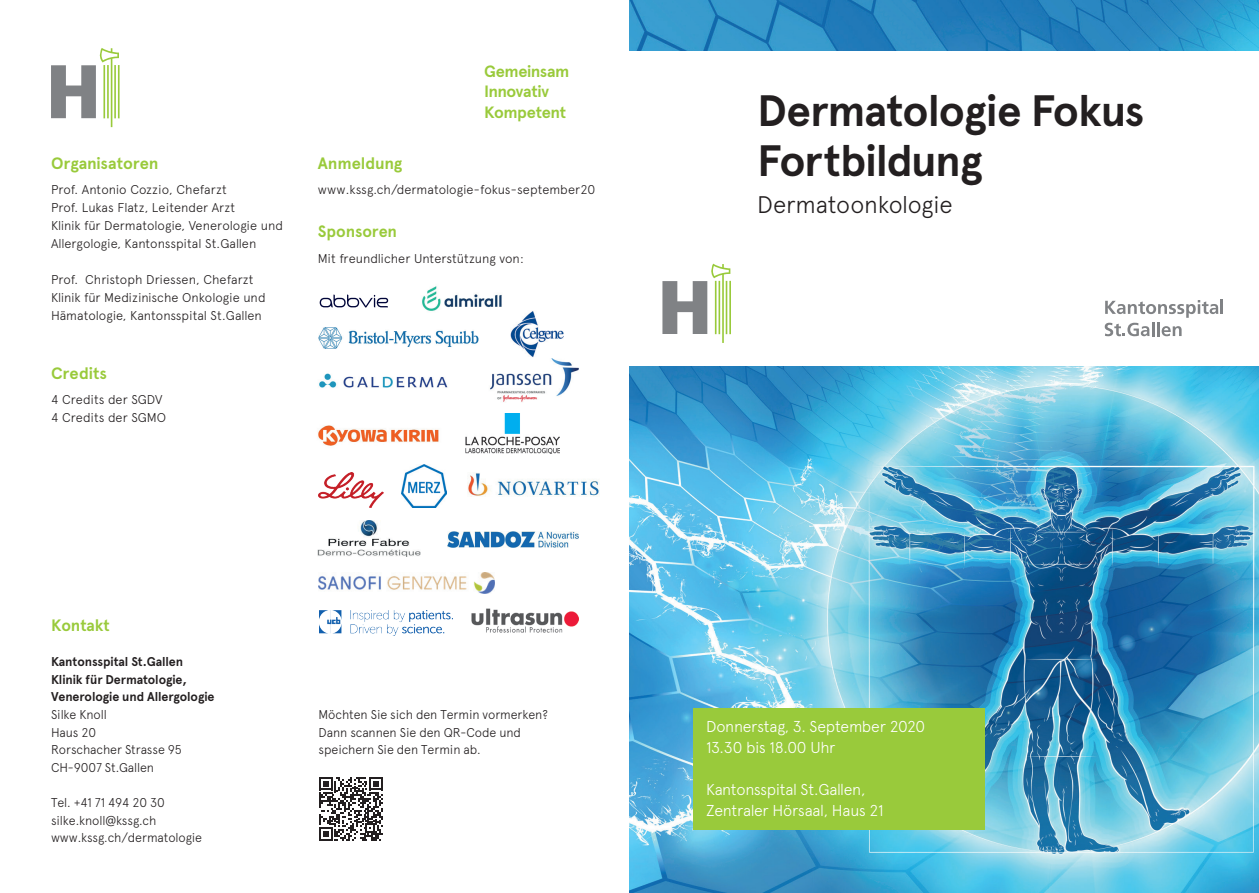
<style>
.page{position:relative;width:1259px;height:893px;background:#fff}
.page>*{position:absolute;margin:0;border:0;box-sizing:border-box;transform-origin:0 0}
.t1{font:700 43.95px/50.1px "Apercu";letter-spacing:-.025em;color:#231f20}
.t2{font:300 24px "Apercu";letter-spacing:-.015em;color:#231f20}
.t3{font:700 16.5px "Apercu";letter-spacing:-.005em;color:#99ca3b}
.t4{font:700 16.35px/20.5px "Apercu";letter-spacing:-.025em;color:#99ca3b}
.t5{font:300 15.75px/21px "Apercu";letter-spacing:-.02em;color:#fff}
.t6{font:300 12.75px/17.5px "Apercu";letter-spacing:-.005em;color:#231f20}
.t7{font:700 12.75px/17.5px "Apercu";letter-spacing:-.005em;color:#231f20}
</style>
<div class="page">
<img style="left:629px;top:366px;width:630px;height:527px">
<img style="left:629px;top:0;width:630px;height:51px">
<svg style="left:51px;top:48px;width:69px;height:79px"></svg>
<svg style="left:662px;top:264px;width:69px;height:79px"></svg>
<hr style="left:1220px;top:300px;width:3px;height:14px;background:#808285">
<svg style="left:1104px;top:300px;width:114px;height:36px"></svg>
<div style="left:693px;top:708px;width:291px;height:121px;background:#99ca3b"></div>
<img style="left:490px;top:358px;width:89px;height:44px">
<img style="left:319px;top:328px;width:159px;height:21px">
<img style="left:465px;top:414px;width:94px;height:39px">
<svg style="left:320px;top:295px;width:68px;height:13px"></svg>
<img style="left:511px;top:311px;width:53px;height:46px">
<img style="left:319px;top:473px;width:64px;height:35px">
<img style="left:319px;top:373px;width:129px;height:15px">
<img style="left:468px;top:473px;width:132px;height:23px">
<img style="left:319px;top:573px;width:175px;height:20px">
<img style="left:472px;top:609px;width:106px;height:24px">
<img style="left:318px;top:520px;width:102px;height:36px">
<img style="left:402px;top:464px;width:45px;height:43px">
<img style="left:422px;top:286px;width:80px;height:25px">
<img style="left:447px;top:532px;width:131px;height:16px">
<img style="left:318px;top:425px;width:121px;height:21px">
<img style="left:319px;top:610px;width:133px;height:25px">
<svg style="left:319px;top:777px;width:64px;height:64px"></svg>
<p class="t4" style="left:484px;top:61px;width:87px">Gemeinsam<br>Innovativ<br>Kompetent</p>
<p class="t3" style="left:51px;top:153px;width:109px">Organisatoren</p>
<p class="t3" style="left:318px;top:153px;width:86px">Anmeldung</p>
<p class="t6" style="left:51px;top:181px;width:177px">Prof. Antonio Cozzio, Chefarzt</p>
<p class="t6" style="left:318px;top:181px;width:279px">www.kssg.ch/dermatologie-fokus-september20</p>
<p class="t6" style="left:51px;top:199px;width:234px;line-height:18px">Prof. Lukas Flatz, Leitender Arzt<br>Klinik für Dermatologie, Venerologie und<br>Allergologie, Kantonsspital St.Gallen</p>
<p class="t6" style="left:51px;top:271px;width:216px;line-height:18px">Prof. Christoph Driessen, Chefarzt<br>Klinik für Medizinische Onkologie und<br>Hämatologie, Kantonsspital St.Gallen</p>
<p class="t3" style="left:318px;top:221px;width:81px">Sponsoren</p>
<p class="t6" style="left:318px;top:250px;width:208px">Mit freundlicher Unterstützung von:</p>
<p class="t3" style="left:51px;top:363px;width:58px">Credits</p>
<p class="t6" style="left:51px;top:391px;width:117px;line-height:18px">4 Credits der SGDV<br>4 Credits der SGMO</p>
<p class="t3" style="left:51px;top:615px;width:60px">Kontakt</p>
<p class="t7" style="left:51px;top:653px;width:165px">Kantonsspital St.Gallen<br>Klinik für Dermatologie,<br>Venerologie und Allergologie</p>
<p class="t6" style="left:51px;top:706px;width:132px">Silke Knoll<br>Haus 20<br>Rorschacher Strasse 95<br>CH-9007 St.Gallen</p>
<p class="t6" style="left:51px;top:794px;width:153px">Tel. +41 71 494 20 30 silke.knoll@kssg.ch www.kssg.ch/dermatologie</p>
<p class="t6" style="left:319px;top:705px;width:231px">Möchten Sie sich den Termin vormerken?<br>Dann scannen Sie den QR-Code und speichern Sie den Termin ab.</p>
<h1 class="t1" style="left:757px;top:85px;width:389px">Dermatologie Fokus<br>Fortbildung</h1>
<h2 class="t2" style="left:757px;top:191px;width:197px">Dermatoonkologie</h2>
<p class="t5" style="left:706px;top:716px;width:221px">Donnerstag, 3. September 2020<br>13.30 bis 18.00 Uhr</p>
<p class="t5" style="left:706px;top:779px;width:179px">Kantonsspital St.Gallen,<br>Zentraler Hörsaal, Haus 21</p>
</div>
